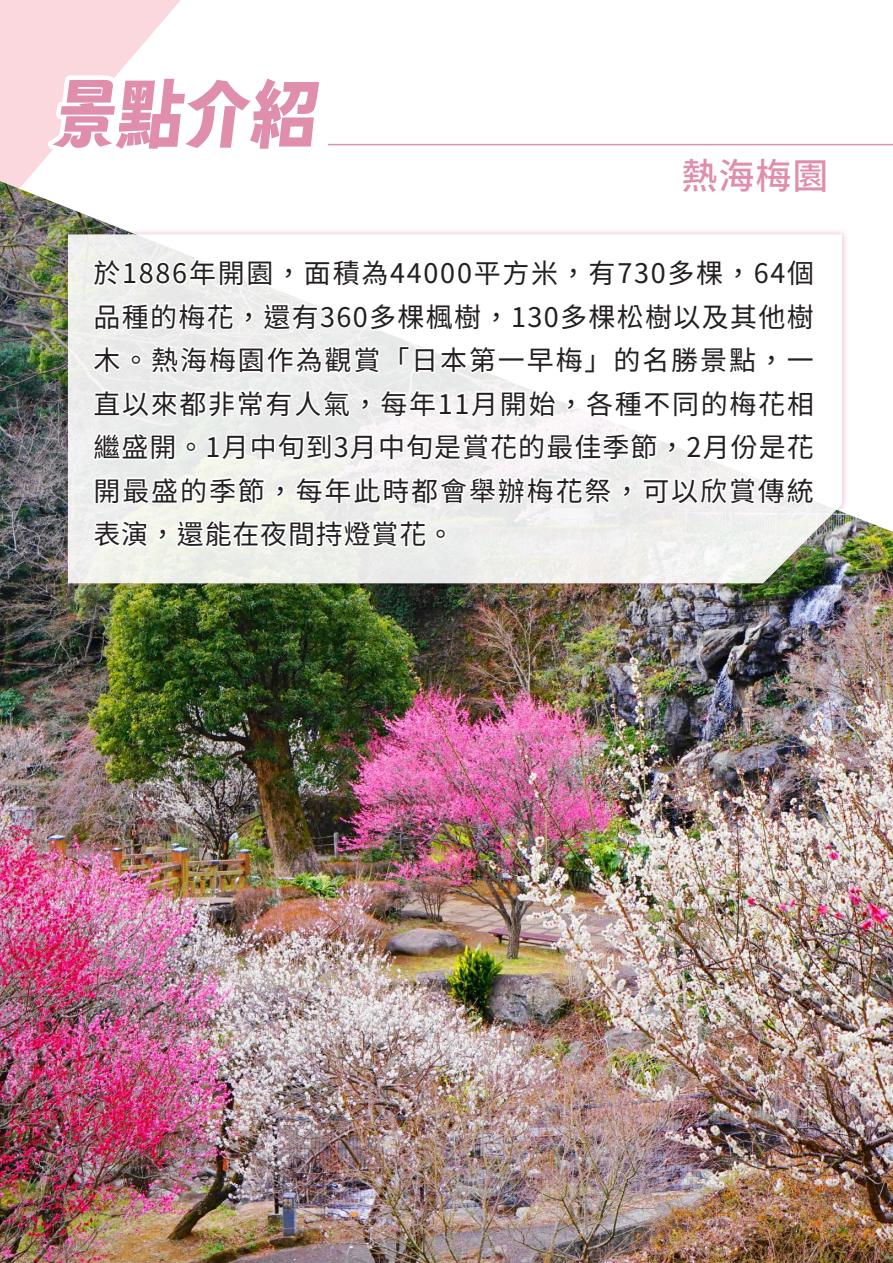
<style>
.page{position:relative;width:893px;height:1263px;background:#fff}
.page>*{position:absolute;margin:0;border:0;box-sizing:border-box;transform-origin:0 0}
.t1{font:74.1px "zihunbiantaoti";color:#df8eac;scale:1.13 1}
.t2{font:500 36px "Noto Sans CJ Ktc";color:#df8eac}
.t3{font:27px/43.5px "Noto Sans CJ Ktc";letter-spacing:.055em;color:#231f20;text-align:justify}
</style>
<div class="page">
<img style="left:0;top:508px;width:893px;height:755px">
<img style="left:59px;top:231px;width:792px;height:362px">
<svg style="left:68px;top:234px;width:774px;height:349px;fill:#eff0ec"></svg>
<svg style="left:0;top:0;width:816px;height:508px"></svg>
<svg style="left:89px;top:518px;width:79px;height:33px"></svg>
<svg style="left:174px;top:518px;width:254px;height:34px"></svg>
<svg style="left:434px;top:527px;width:14px;height:14px"></svg>
<hr style="left:328px;top:144px;width:565px;height:1px;background:#df8eac">
<h1 class="t1" style="left:50px;top:67px;width:239px">景點介紹</h1>
<h2 class="t2" style="left:681px;top:155px;width:149px">熱海梅園</h2>
<p class="t3" style="left:93px;top:252px;width:722px">於1886年開園，面積為44000平方米，有730多棵，64個品種的梅花，還有360多棵楓樹，130多棵松樹以及其他樹木。熱海梅園作為觀賞「日本第一早梅」的名勝景點，一直以來都非常有人氣，每年11月開始，各種不同的梅花相繼盛開。1月中旬到3月中旬是賞花的最佳季節，2月份是花開最盛的季節，每年此時都會舉辦梅花祭，可以欣賞傳統表演，還能在夜間持燈賞花。</p>
</div>
